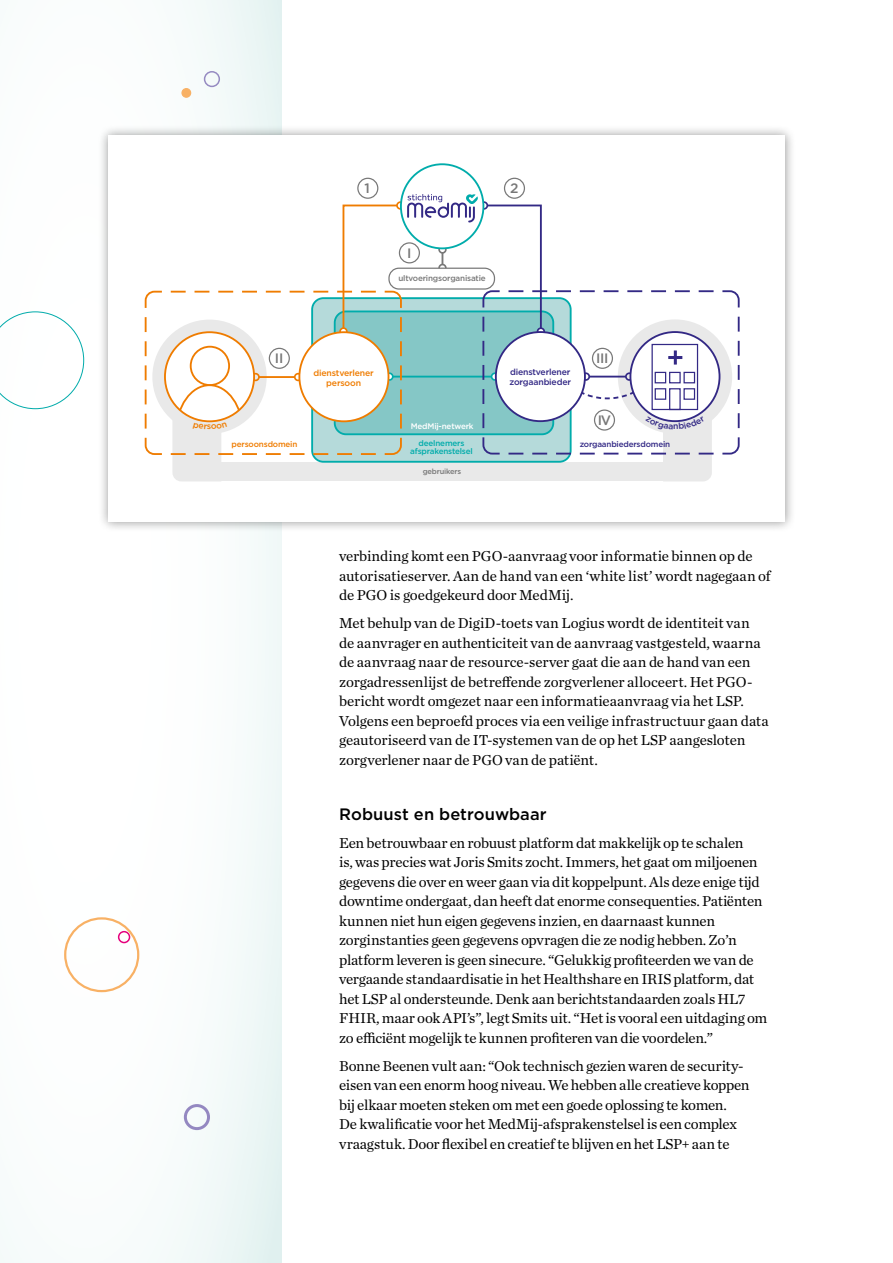
<style>
.page{position:relative;width:893px;height:1263px;background:#fff}
.page>*{position:absolute;margin:0;border:0;box-sizing:border-box;transform-origin:0 0}
.t1{font:500 16.5px "Gotham";letter-spacing:.005em;color:#000}
.t2{font:15px/19.5px "Chronicle Text G1";letter-spacing:-.015em;color:#000}
.t3{font:500 13.65px "Gotham";letter-spacing:-.02em;color:#787878}
.t4{font:500 8.7px/10.6px "Gotham";letter-spacing:-.02em;color:#332985}
.t5{font:500 8.7px/10.6px "Gotham";letter-spacing:-.02em;color:#ef7c00;text-align:center}
.t6{font:500 8.1px/8.7px "Gotham";letter-spacing:-.02em;color:#01acab;text-align:center}
.t7{font:500 8.1px "Gotham";letter-spacing:-.02em;color:#787878}
.t8{font:500 8.1px "Gotham";letter-spacing:-.02em;color:#332985}
.t9{font:500 8.1px "Gotham";letter-spacing:-.02em;color:#ef7c00}
.t10{font:500 8.1px "Gotham";letter-spacing:-.02em;color:#fff}
.t11{font:500 7.5px "Gotham";letter-spacing:-.02em;color:#787878}
</style>
<div class="page">
<div style="left:0;top:0;width:282px;height:1263px;background:linear-gradient(to right,#fff,#f2f9f8)"></div>
<div style="left:184px;top:1104px;width:26px;height:26px;border:3px solid #9488c1;border-radius:50%"></div>
<div style="left:204px;top:71px;width:16px;height:16px;border:2px solid #968bc2;border-radius:50%"></div>
<div style="left:182px;top:89px;width:9px;height:8px;background:#f8b165;border-radius:50%"></div>
<div style="left:181px;top:88px;width:10px;height:10px;border:1px solid #f8b165;border-radius:50%"></div>
<svg style="left:0;top:311px;width:84px;height:98px"></svg>
<div style="left:64px;top:917px;width:75px;height:75px;border:2px solid #f8b165;border-radius:50%"></div>
<div style="left:118px;top:931px;width:12px;height:12px;border:2px solid #e5007c;border-radius:50%"></div>
<div style="left:97px;top:124px;width:698px;height:409px;background:#000;opacity:.4"></div>
<div style="left:108px;top:135px;width:677px;height:387px;background:#fff"></div>
<div style="left:357px;top:178px;width:21px;height:21px;border:1px solid #787878;border-radius:50%"></div>
<div style="left:504px;top:178px;width:21px;height:21px;border:1px solid #787878;border-radius:50%"></div>
<svg style="left:144px;top:194px;width:596px;height:287px"></svg>
<p class="t3" style="left:364px;top:179px;width:7px">1</p>
<p class="t3" style="left:407px;top:244px;width:6px">I</p>
<p class="t7" style="left:398px;top:273px;width:89px">ultvoeringsorganisatie</p>
<p class="t3" style="left:510px;top:179px;width:10px">2</p>
<p class="t3" style="left:275px;top:349px;width:10px">II</p>
<p class="t3" style="left:596px;top:349px;width:14px">III</p>
<p class="t9" style="left:232px;top:439px;width:67px">persoonsdomein</p>
<p class="t5" style="left:314px;top:367px;width:62px">dienstverlener persoon</p>
<p class="t4" style="left:509px;top:366px;width:63px">dienstverlener zorgaanbieder</p>
<p class="t10" style="left:411px;top:421px;width:65px">MedMij-netwerk</p>
<p class="t6" style="left:410px;top:438px;width:64px">deelnemers afsprakenstelsel</p>
<p class="t11" style="left:423px;top:467px;width:40px">gebruikers</p>
<p class="t3" style="left:598px;top:411px;width:15px">IV</p>
<p class="t8" style="left:580px;top:439px;width:92px">zorgaanbiedersdomein</p>
<p class="t2" style="left:339px;top:546px;width:433px">verbinding komt een PGO-aanvraag voor informatie binnen op de autorisatieserver. Aan de hand van een ‘white list’ wordt nagegaan of de PGO is goedgekeurd door MedMij.</p>
<p class="t2" style="left:339px;top:613px;width:431px">Met behulp van de DigiD-toets van Logius wordt de identiteit van<br>de aanvrager en authenticiteit van de aanvraag vastgesteld, waarna de aanvraag naar de resource-server gaat die aan de hand van een zorgadressenlijst de betreffende zorgverlener alloceert. Het PGO&shy;bericht wordt omgezet naar een informatieaanvraag via het LSP.<br>Volgens een beproefd proces via een veilige infrastructuur gaan data geautoriseerd van de IT-systemen van de op het LSP aangesloten zorgverlener naar de PGO van de patiënt.</p>
<p class="t1" style="left:339px;top:803px;width:209px">Robuust en betrouwbaar</p>
<p class="t2" style="left:339px;top:832px;width:430px">Een betrouwbaar en robuust platform dat makkelijk op te schalen<br>is, was precies wat Joris Smits zocht. Immers, het gaat om miljoenen gegevens die over en weer gaan via dit koppelpunt. Als deze enige tijd downtime ondergaat, dan heeft dat enorme consequenties. Patiënten kunnen niet hun eigen gegevens inzien, en daarnaast kunnen zorginstanties geen gegevens opvragen die ze nodig hebben. Zo’n platform leveren is geen sinecure. “Gelukkig profiteerden we van de vergaande standaardisatie in het Healthshare en IRIS platform, dat het LSP al ondersteunde. Denk aan berichtstandaarden zoals HL7<br>FHIR, maar ook API’s”, legt Smits uit. “Het is vooral een uitdaging om zo efficiënt mogelijk te kunnen profiteren van die voordelen.”</p>
<p class="t2" style="left:339px;top:1055px;width:412px">Bonne Beenen vult aan: “Ook technisch gezien waren de security&shy;eisen van een enorm hoog niveau. We hebben alle creatieve koppen bij elkaar moeten steken om met een goede oplossing te komen.<br>De kwalificatie voor het MedMij-afsprakenstelsel is een complex vraagstuk. Door flexibel en creatief te blijven en het LSP+ aan te</p>
</div>
